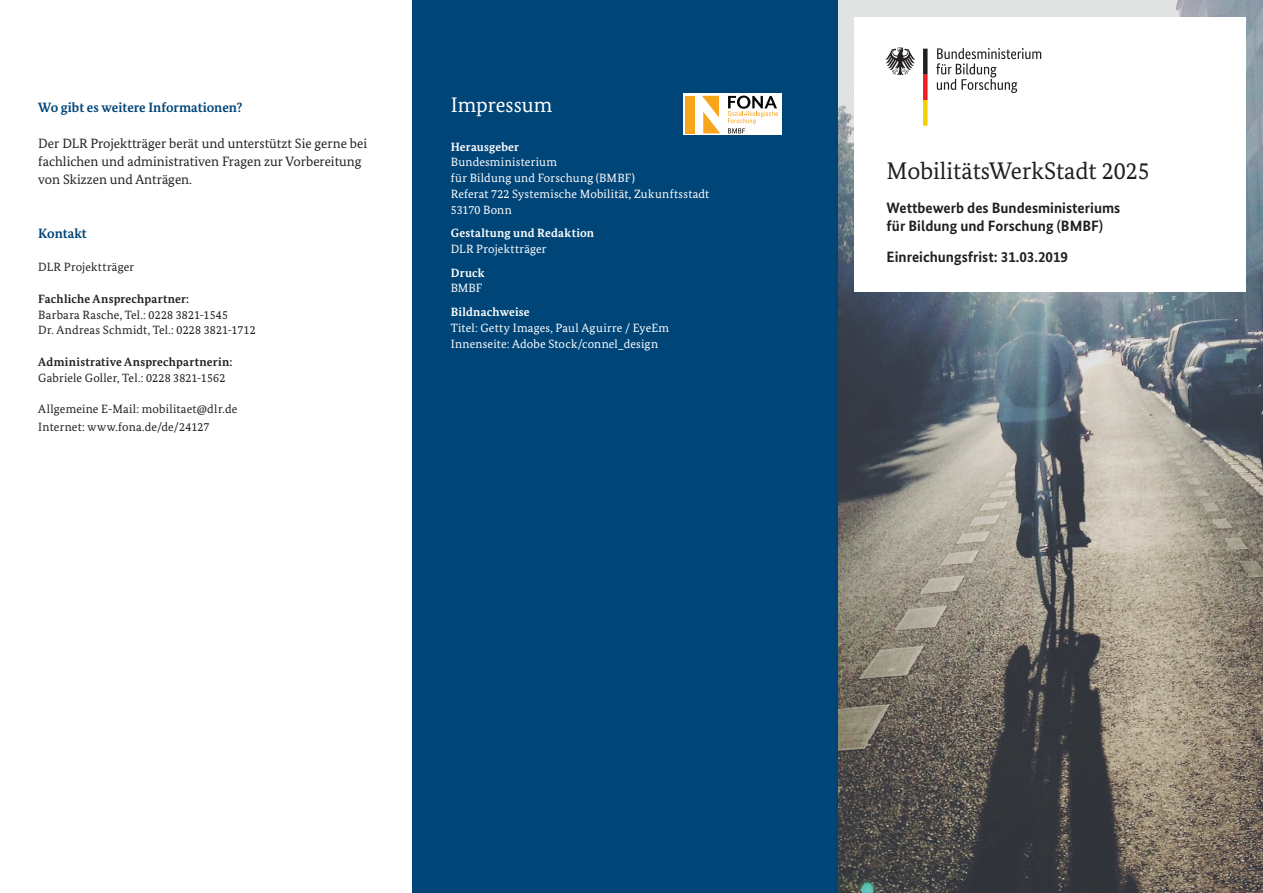
<style>
.page{position:relative;width:1263px;height:893px;background:#fff}
.page>*{position:absolute;margin:0;border:0;box-sizing:border-box;transform-origin:0 0}
._02_Titel_Subheadlin{font:24px "Bundes Serif";color:#231f20}
._10_Impressum_Headli{font:21px "Bundes Serif";color:#fff}
._02_Titel_Subheadlin-2{font:700 15px "Bundes Sans";color:#231f20}
._09_Aufzählung{font:13.5px/18px "Bundes Serif";color:#231f20}
._09_Aufzählung-2{font:700 13.5px "Bundes Serif";color:#004578}
._03_Fließtext{font:12px/15.8px "Bundes Serif";letter-spacing:.015em;color:#fff}
._03_Fließtext-2{font:12px "Bundes Serif";letter-spacing:.015em;color:#231f20}
._03_Fließtext-3{font:700 12px "Bundes Serif";letter-spacing:.015em;color:#231f20}
._03_Fließtext-4{font:700 12px/15.8px "Bundes Serif";letter-spacing:.02em;color:#fff}
.s1{font-weight:400}
.s2{font-weight:700}
</style>
<div class="page">
<img style="left:838px;top:0;width:425px;height:893px">
<div style="left:412px;top:0;width:426px;height:893px;background:#004578"></div>
<div style="left:855px;top:17px;width:391px;height:275px;background:#fff"></div>
<svg style="left:936px;top:48px;width:105px;height:45px"></svg>
<svg style="left:885px;top:47px;width:30px;height:28px"></svg>
<svg style="left:923px;top:49px;width:4px;height:77px"></svg>
<div style="left:683px;top:94px;width:98px;height:41px;background:#fff"></div>
<div style="left:685px;top:96px;width:9px;height:37px;background:#f9a51b"></div>
<svg style="left:702px;top:96px;width:18px;height:37px"></svg>
<svg style="left:728px;top:96px;width:50px;height:37px"></svg>
<p class="_09_Aufzählung-2" style="left:38px;top:99px;width:206px">Wo gibt es weitere Informationen?</p>
<p class="_09_Aufzählung" style="left:38px;top:134px;width:330px">Der DLR Projektträger berät und unterstützt Sie gerne bei fachlichen und administrativen Fragen zur Vorbereitung von Skizzen und Anträgen.</p>
<p class="_09_Aufzählung-2" style="left:38px;top:225px;width:50px">Kontakt</p>
<p class="_03_Fließtext-2" style="left:38px;top:260px;width:97px">DLR Projektträger</p>
<p class="_03_Fließtext-3" style="left:38px;top:291px;width:152px">Fachliche Ansprechpartner:</p>
<p class="_03_Fließtext-2" style="left:38px;top:307px;width:191px">Barbara Rasche, Tel.: 0228 3821-1545</p>
<p class="_03_Fließtext-2" style="left:38px;top:323px;width:219px">Dr. Andreas Schmidt, Tel.: 0228 3821-1712</p>
<p class="_03_Fließtext-3" style="left:38px;top:354px;width:196px">Administrative Ansprechpartnerin:</p>
<p class="_03_Fließtext-2" style="left:38px;top:370px;width:189px">Gabriele Goller, Tel.: 0228 3821-1562</p>
<p class="_03_Fließtext-2" style="left:38px;top:402px;width:201px">Allgemeine E-Mail: mobilitaet@dlr.de</p>
<p class="_03_Fließtext-2" style="left:38px;top:420px;width:173px">Internet: www.fona.de/de/24127</p>
<p class="_10_Impressum_Headli" style="left:451px;top:92px;width:103px">Impressum</p>
<p class="_03_Fließtext-4" style="left:451px;top:139px;width:70px">Herausgeber</p>
<p class="_03_Fließtext" style="left:451px;top:154px;width:186px">Bundesministerium<br>für Bildung und Forschung (BMBF)</p>
<p class="_03_Fließtext" style="left:451px;top:186px;width:260px">Referat 722 Systemische Mobilität, Zukunftsstadt</p>
<p class="_03_Fließtext" style="left:451px;top:202px;width:62px">53170 Bonn</p>
<p class="_03_Fließtext-4" style="left:451px;top:225px;width:145px">Gestaltung und Redaktion<br><span class="s1">DLR Projektträger</span></p>
<p class="_03_Fließtext-4" style="left:451px;top:265px;width:35px">Druck</p>
<p class="_03_Fließtext" style="left:451px;top:280px;width:33px">BMBF</p>
<p class="_03_Fließtext" style="left:451px;top:304px;width:220px"><span class="s2">Bildnachweise<br></span>Titel: Getty Images, Paul Aguirre / EyeEm</p>
<p class="_03_Fließtext" style="left:451px;top:335px;width:209px">Innenseite: Adobe Stock/connel_design</p>
<p class="_02_Titel_Subheadlin" style="left:887px;top:157px;width:265px">MobilitätsWerkStadt 2025</p>
<p class="_02_Titel_Subheadlin-2" style="left:887px;top:198px;width:235px">Wettbewerb des Bundesministeriums</p>
<p class="_02_Titel_Subheadlin-2" style="left:887px;top:217px;width:218px">für Bildung und Forschung (BMBF)</p>
<p class="_02_Titel_Subheadlin-2" style="left:887px;top:248px;width:183px">Einreichungsfrist: 31.03.2019</p>
</div>
